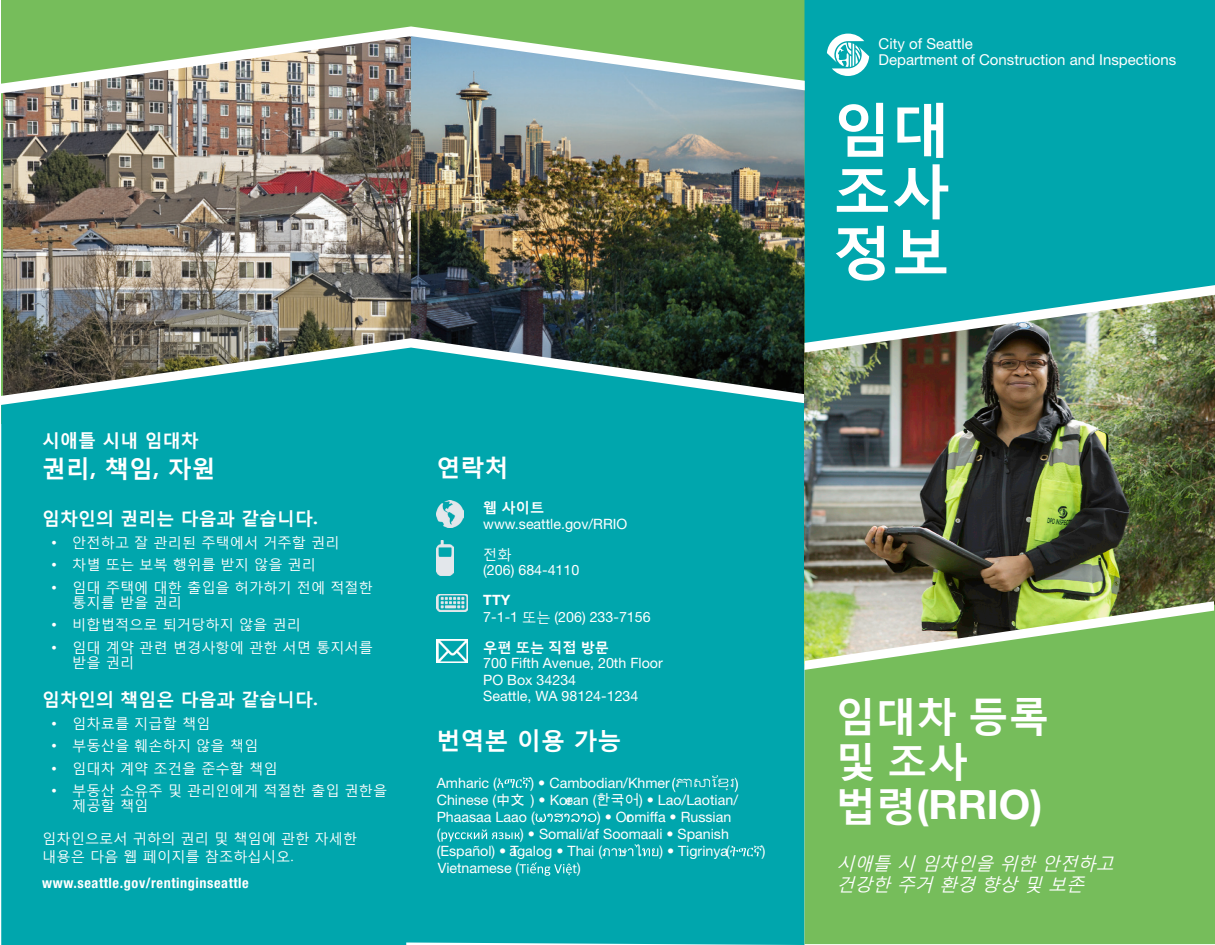
<style>
.page{position:relative;width:1215px;height:945px;background:#fff}
.page>*{position:absolute;margin:0;border:0;box-sizing:border-box;transform-origin:0 0}
.t1{font:700 58.5px/61.5px "Malgun Gothic";color:#fff;text-align:justify}
.t2{font:700 40.5px/45px "Malgun Gothic";color:#fff}
.t3{font:700 24px "Malgun Gothic";color:#fff}
.t4{font:700 18px "Malgun Gothic";color:#fff}
.t5{font:italic 18px/21.6px "Malgun Gothic";color:#fff}
.Bullets{font:15px "Helvetica Neue";color:#fff}
.Bullets-2{font:14.25px/17.1px "Helvetica Neue";color:#fff}
.t6{font:14.25px/15px "Malgun Gothic";color:#fff}
.t7{font:700 condensed 14.25px "Helvetica Neue";letter-spacing:.04em;color:#fff}
.t8{font:700 14.25px "Malgun Gothic";color:#fff}
.t9{font:700 14.25px "Helvetica Neue";color:#fff}
.t10{font:14.25px "Calibri";color:#fff}
.s1{font-family:"Malgun Gothic"}
.s2{font-family:"MS Gothic"}
.s3{font-family:"Arial Unicode MS"}
.s4{font-family:"Helvetica Neue"}
</style>
<div class="page">
<div style="left:1px;top:0;width:803px;height:424px;background:#76bd5b"></div>
<div style="left:406px;top:405px;width:398px;height:540px;background:#00a6ad"></div>
<div style="left:1px;top:405px;width:405px;height:540px;background:#00a6ad"></div>
<div style="left:804px;top:0;width:411px;height:285px;background:#00a6ad"></div>
<div style="left:804px;top:664px;width:411px;height:280px;background:#76bd5b"></div>
<img style="left:437px;top:540px;width:17px;height:36px">
<img style="left:437px;top:500px;width:26px;height:27px">
<img style="left:437px;top:594px;width:31px;height:18px">
<img style="left:437px;top:639px;width:31px;height:24px">
<svg style="left:827px;top:34px;width:42px;height:42px"></svg>
<img style="left:411px;top:93px;width:393px;height:192px">
<img style="left:3px;top:93px;width:408px;height:192px">
<svg style="left:1px;top:26px;width:804px;height:67px"></svg>
<img style="left:804px;top:405px;width:411px;height:259px">
<img style="left:1px;top:285px;width:1214px;height:120px">
<svg style="left:804px;top:601px;width:410px;height:69px;background:#99bd79"></svg>
<svg style="left:497px;top:777px;width:34px;height:11px"></svg>
<svg style="left:535px;top:814px;width:61px;height:8px"></svg>
<svg style="left:441px;top:829px;width:79px;height:13px"></svg>
<svg style="left:602px;top:844px;width:56px;height:12px"></svg>
<svg style="left:730px;top:845px;width:32px;height:11px"></svg>
<svg style="left:519px;top:862px;width:53px;height:14px"></svg>
<img style="left:672px;top:774px;width:66px;height:20px">
<p class="t4" style="left:42px;top:429px;width:158px">시애틀 시내 임대차</p>
<p class="t3" style="left:42px;top:453px;width:175px">권리, 책임, 자원</p>
<p class="t4" style="left:42px;top:507px;width:277px">임차인의 권리는 다음과 같습니다.</p>
<p class="t6" style="left:51px;top:534px;width:290px">• 안전하고 잘 관리된 주택에서 거주할 권리</p>
<p class="t6" style="left:51px;top:557px;width:266px">• 차별 또는 보복 행위를 받지 않을 권리</p>
<p class="t6" style="left:72px;top:579px;width:302px;text-indent:-21px">• 임대 주택에 대한 출입을 허가하기 전에 적절한 통지를 받을 권리</p>
<p class="t6" style="left:51px;top:617px;width:251px">• 비합법적으로 퇴거당하지 않을 권리</p>
<p class="t6" style="left:72px;top:639px;width:302px;text-indent:-21px">• 임대 계약 관련 변경사항에 관한 서면 통지서를 받을 권리</p>
<p class="t4" style="left:42px;top:688px;width:277px">임차인의 책임은 다음과 같습니다.</p>
<p class="t6" style="left:51px;top:716px;width:161px">• 임차료를 지급할 책임</p>
<p class="t6" style="left:51px;top:738px;width:209px">• 부동산을 훼손하지 않을 책임</p>
<p class="t6" style="left:51px;top:761px;width:228px">• 임대차 계약 조건을 준수할 책임</p>
<p class="t6" style="left:72px;top:783px;width:317px;text-indent:-21px">• 부동산 소유주 및 관리인에게 적절한 출입 권한을 제공할 책임</p>
<p class="t6" style="left:42px;top:830px;width:317px;line-height:18px">임차인으로서 귀하의 권리 및 책임에 관한 자세한 내용은 다음 웹 페이지를 참조하십시오.</p>
<p class="t7" style="left:42px;top:875px;width:208px">www.seattle.gov/rentinginseattle</p>
<p class="t3" style="left:437px;top:453px;width:73px">연락처</p>
<p class="t8" style="left:483px;top:499px;width:62px">웹 사이트</p>
<p class="Bullets-2" style="left:483px;top:515px;width:146px">www.seattle.gov/RRIO</p>
<p class="t6" style="left:483px;top:546px;width:30px">전화</p>
<p class="Bullets-2" style="left:483px;top:561px;width:98px">(206) 684-4110</p>
<p class="t9" style="left:483px;top:591px;width:28px">TTY</p>
<p class="Bullets-2" style="left:483px;top:608px;width:169px">7-1-1 <span class="s1">또는</span> (206) 233-7156</p>
<p class="t8" style="left:483px;top:638px;width:127px">우편 또는 직접 방문</p>
<p class="Bullets-2" style="left:483px;top:654px;width:181px">700 Fifth Avenue, 20th Floor</p>
<p class="Bullets-2" style="left:483px;top:671px;width:94px">PO Box 34234</p>
<p class="Bullets-2" style="left:483px;top:687px;width:157px">Seattle, WA 98124-1234</p>
<p class="t3" style="left:437px;top:725px;width:186px">번역본 이용 가능</p>
<p class="Bullets-2" style="left:437px;top:774px;width:62px">Amharic (</p>
<p class="Bullets-2" style="left:437px;top:774px;width:303px;text-indent:94px">) • Cambodian/Khmer (<br>Chinese (<span class="s2">中文</span> ) • Korean (<span class="s3">한국어</span>) • Lao/Laotian/<br>Phaasaa Laao (</p>
<p class="Bullets-2" style="left:597px;top:808px;width:136px">) • Oromiffa • Russian</p>
<p class="Bullets-2" style="left:437px;top:825px;width:5px">(</p>
<p class="Bullets-2" style="left:437px;top:825px;width:294px;text-indent:84px">) • Somali/af Soomaali • Spanish (Español) • Tagalog • Thai (</p>
<p class="Bullets-2" style="left:659px;top:842px;width:72px">) • Tigrinya (</p>
<p class="Bullets-2" style="left:762px;top:842px;width:5px">)</p>
<p class="Bullets-2" style="left:438px;top:859px;width:83px">Vietnamese (</p>
<p class="t10" style="left:572px;top:860px;width:10px">t<span class="s4">)</span></p>
<p class="Bullets" style="left:879px;top:34px;width:96px">City of Seattle</p>
<p class="Bullets" style="left:879px;top:51px;width:299px">Department of Construction and Inspections</p>
<p class="t1" style="left:833px;top:97px;width:118px">임대 조사 정보</p>
<p class="t2" style="left:835px;top:692px;width:215px">임대차 등록 및 조사 법령<span class="s4">(RRIO)</span></p>
<p class="t5" style="left:837px;top:852px;width:285px">시애틀 시 임차인을 위한 안전하고 건강한 주거 환경 향상 및 보존</p>
</div>
